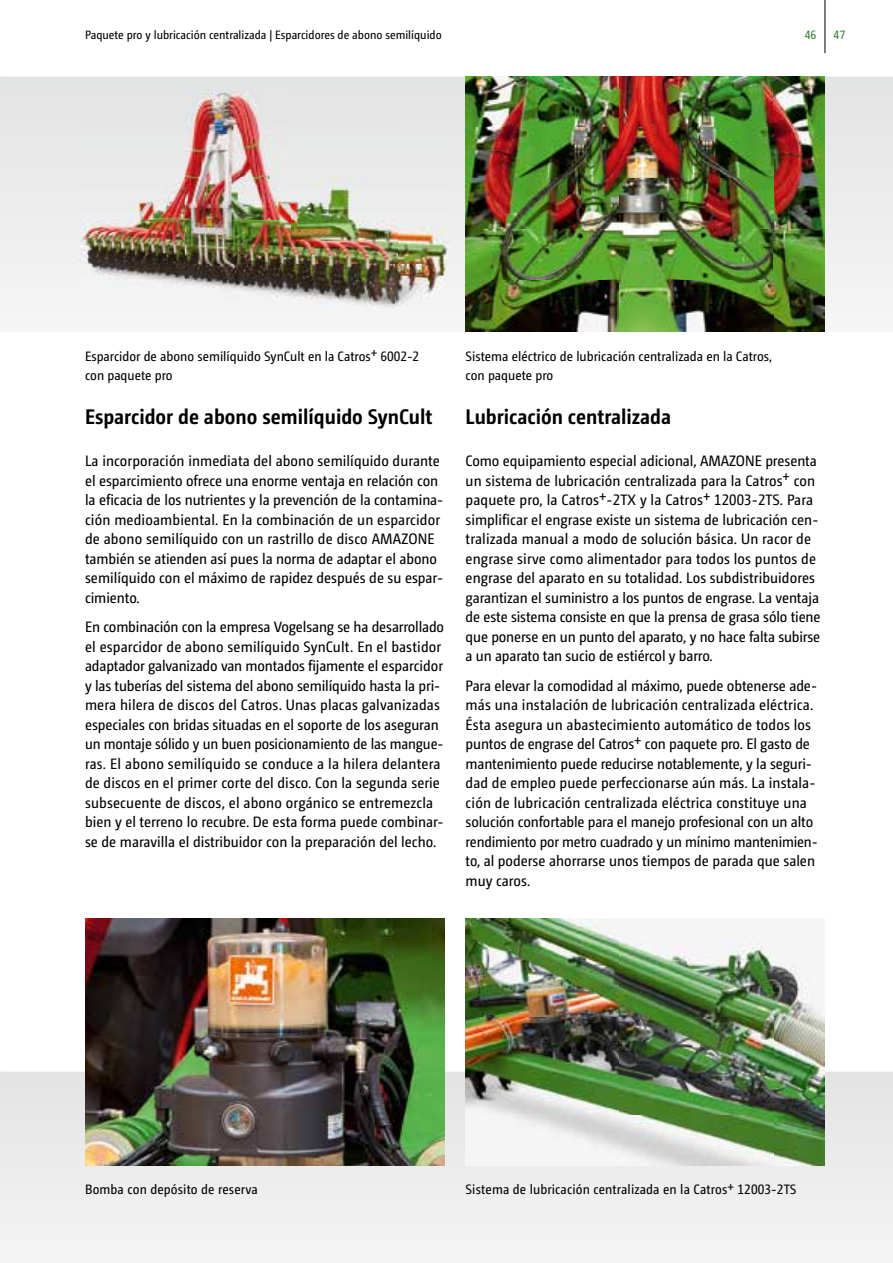
<style>
.page{position:relative;width:893px;height:1263px;background:#fff}
.page>*{position:absolute;margin:0;border:0;box-sizing:border-box;transform-origin:0 0}
.Subhead{font:700 21px "Camingo Dos Pro S Cd";color:#000}
.Body_halber_Abstand{font:15px/19.5px "Camingo Dos Pro S Cd";color:#000}
.BU_Head{font:13.5px/19.5px "Camingo Dos Pro S Cd";color:#000}
.Kolumnentitel{font:12px "Camingo Dos Pro S Cd";color:#000}
.t1{font:12px "Camingo Dos Pro S Cd";color:#387d33}
</style>
<div class="page">
<svg style="left:0;top:77px;width:893px;height:255px"></svg>
<svg style="left:0;top:1071px;width:893px;height:192px"></svg>
<img style="left:825px;top:77px;width:1px;height:255px">
<img style="left:466px;top:77px;width:359px;height:255px">
<img style="left:85px;top:918px;width:359px;height:247px">
<hr style="left:0;top:332px;width:1px;height:416px;background:#f6f6f6">
<img style="left:80px;top:91px;width:370px;height:217px">
<img style="left:466px;top:918px;width:359px;height:247px">
<hr style="left:825px;top:0;width:1px;height:53px;background:#000">
<p class="Kolumnentitel" style="left:85px;top:28px;width:358px">Paquete pro y lubricación centralizada | Esparcidores de abono semilíquido</p>
<p class="t1" style="left:805px;top:28px;width:13px">46</p>
<p class="t1" style="left:833px;top:28px;width:13px">47</p>
<p class="BU_Head" style="left:85px;top:346px;width:336px">Esparcidor de abono semilíquido SynCult en la Catros+ 6002-2 con paquete pro</p>
<p class="Subhead" style="left:85px;top:404px;width:349px">Esparcidor de abono semilíquido SynCult</p>
<p class="Body_halber_Abstand" style="left:85px;top:451px;width:360px">La incorporación inmediata del abono semilíquido durante el esparcimiento ofrece una enorme ventaja en relación con la eficacia de los nutrientes y la prevención de la contamina&shy;ción medioambiental. En la combinación de un esparcidor de abono semilíquido con un rastrillo de disco AMAZONE también se atienden así pues la norma de adaptar el abono semilíquido con el máximo de rapidez después de su espar&shy;cimiento.</p>
<p class="Body_halber_Abstand" style="left:85px;top:617px;width:361px">En combinación con la empresa Vogelsang se ha desarrollado el esparcidor de abono semilíquido SynCult. En el bastidor adaptador galvanizado van montados fijamente el esparcidor y las tuberías del sistema del abono semilíquido hasta la pri&shy;mera hilera de discos del Catros. Unas placas galvanizadas especiales con bridas situadas en el soporte de los aseguran un montaje sólido y un buen posicionamiento de las mangue&shy;ras. El abono semilíquido se conduce a la hilera delantera de discos en el primer corte del disco. Con la segunda serie subsecuente de discos, el abono orgánico se entremezcla bien y el terreno lo recubre. De esta forma puede combinar&shy;se de maravilla el distribuidor con la preparación del lecho.</p>
<p class="BU_Head" style="left:466px;top:346px;width:308px">Sistema eléctrico de lubricación centralizada en la Catros, con paquete pro</p>
<p class="Subhead" style="left:466px;top:404px;width:207px">Lubricación centralizada</p>
<p class="Body_halber_Abstand" style="left:466px;top:451px;width:356px">Como equipamiento especial adicional, AMAZONE presenta un sistema de lubricación centralizada para la Catros+ con paquete pro, la Catros+-2TX y la Catros+ 12003-2TS. Para simplificar el engrase existe un sistema de lubricación cen&shy;tralizada manual a modo de solución básica. Un racor de engrase sirve como alimentador para todos los puntos de engrase del aparato en su totalidad. Los subdistribuidores garantizan el suministro a los puntos de engrase. La ventaja de este sistema consiste en que la prensa de grasa sólo tiene que ponerse en un punto del aparato, y no hace falta subirse a un aparato tan sucio de estiércol y barro.</p>
<p class="Body_halber_Abstand" style="left:466px;top:675px;width:354px">Para elevar la comodidad al máximo, puede obtenerse ade&shy;más una instalación de lubricación centralizada eléctrica.<br>Ésta asegura un abastecimiento automático de todos los puntos de engrase del Catros+ con paquete pro. El gasto de mantenimiento puede reducirse notablemente, y la seguri&shy;dad de empleo puede perfeccionarse aún más. La instala&shy;ción de lubricación centralizada eléctrica constituye una solución confortable para el manejo profesional con un alto rendimiento por metro cuadrado y un mínimo mantenimien&shy;to, al poderse ahorrarse unos tiempos de parada que salen muy caros.</p>
<p class="BU_Head" style="left:85px;top:1180px;width:174px">Bomba con depósito de reserva</p>
<p class="BU_Head" style="left:466px;top:1180px;width:332px">Sistema de lubricación centralizada en la Catros+ 12003-2TS</p>
</div>
